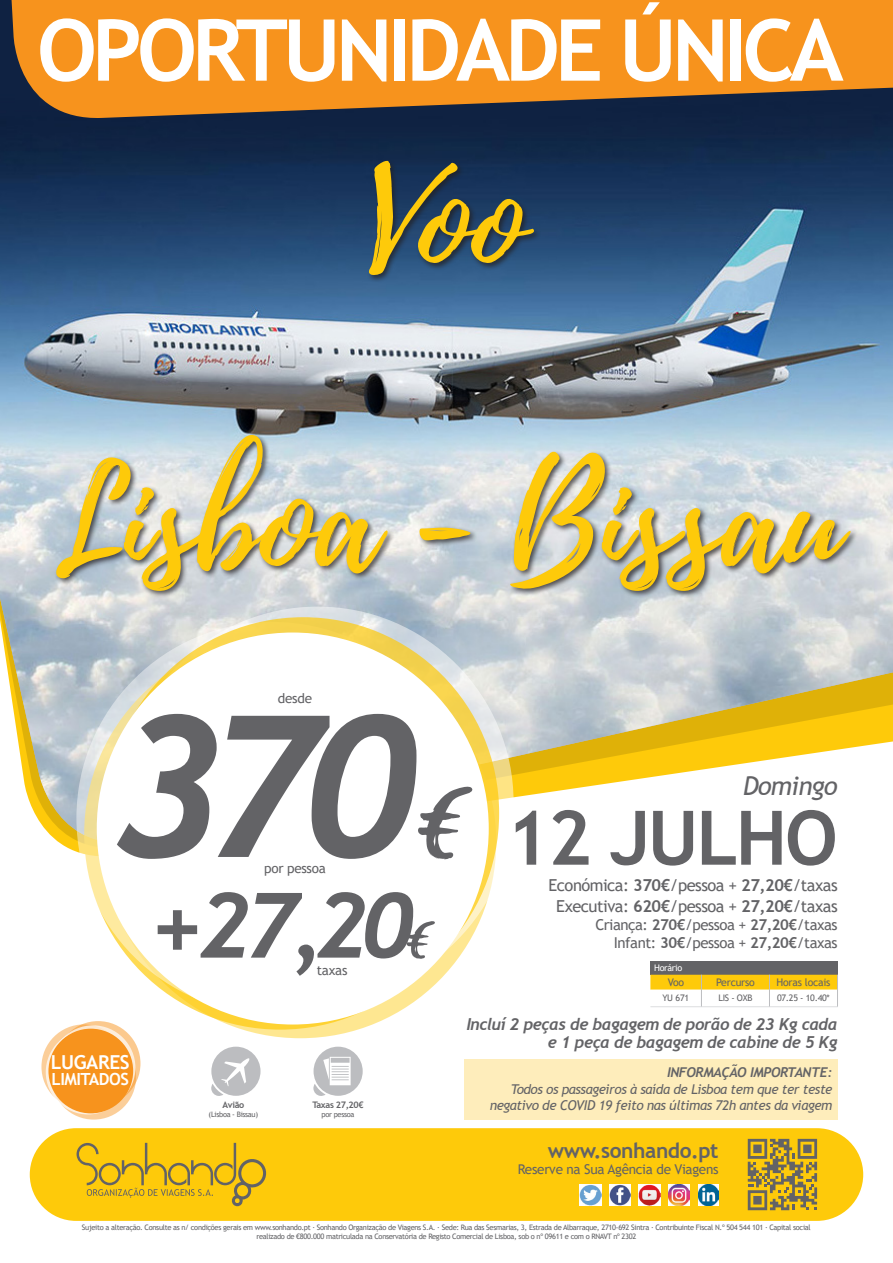
<style>
.page{position:relative;width:893px;height:1263px;background:#fff}
.page>*{position:absolute;margin:0;border:0;box-sizing:border-box;transform-origin:0 0}
.t1{font:italic 700 196.5px "Trebuchet";color:#636366}
.t2{font:142.5px "Playlist Script";color:#feca0a}
.t3{font:135.6px "Playlist Script";color:#feca0a}
.t4{font:italic 700 90px "Trebuchet";color:#636366}
.t5{font:700 85.5px "Trebuchet MS";letter-spacing:-.06em;color:#fff}
.t6{font:700 75.15px "Trebuchet MS";letter-spacing:-.03em;color:#636366}
.t7{font:italic 25.65px "Trebuchet MS";letter-spacing:-.03em;color:#636366}
.t8{font:700 21px "Trebuchet MS";letter-spacing:-.02em;color:#636366}
.t9{font:700 19.2px "Trebuchet MS";letter-spacing:-.02em;color:#fff}
.t10{font:700 16.65px "Trebuchet MS";letter-spacing:-.03em;color:#fff}
.t11{font:16.5px "Trebuchet MS";letter-spacing:-.03em;color:#636366}
.t12{font:italic 700 16.5px "Trebuchet";letter-spacing:-.03em;color:#636366}
.t13{font:15px "Trebuchet MS";letter-spacing:-.03em;color:#636366}
.t14{font:italic 13.5px/16.5px "Trebuchet MS";letter-spacing:-.03em;color:#636366;text-align:right}
.t15{font:13.5px "Trebuchet MS";letter-spacing:-.02em;color:#636366}
.t16{font:italic 700 13.5px "Trebuchet";letter-spacing:-.03em;color:#636366}
.tabelaDireita{font:10.5px "Trebuchet MS";letter-spacing:-.02em;color:#636366}
.tabelaDireita-2{font:9px "Trebuchet MS";letter-spacing:-.03em;color:#636366}
.Sonhando{font:700 9px "Trebuchet MS";letter-spacing:-.04em;color:#636366}
.texto{font:9px "Trebuchet MS";letter-spacing:-.03em;color:#fff}
.Sonhando-2{font:7.5px/9px "Trebuchet MS";letter-spacing:-.04em;color:#636366;text-align:center}
.s1{font-family:"Playlist Script";font-weight:400;font-style:normal;font-size:170.4px}
.s2{font-family:"Playlist Script";font-weight:400;font-style:normal;font-size:88.5px}
.s3{font-weight:700}
</style>
<div class="page">
<div style="left:30px;top:1128px;width:833px;height:93px;background:#feca0a;border-radius:46px"></div>
<svg style="left:77px;top:1143px;width:190px;height:64px"></svg>
<img style="left:609px;top:1184px;width:22px;height:22px">
<img style="left:580px;top:1184px;width:21px;height:22px">
<img style="left:639px;top:1184px;width:21px;height:22px">
<img style="left:669px;top:1184px;width:20px;height:21px">
<img style="left:698px;top:1184px;width:21px;height:21px">
<svg style="left:748px;top:1139px;width:69px;height:71px"></svg>
<img style="left:0;top:0;width:893px;height:853px">
<svg style="left:104px;top:646px;width:392px;height:392px;background:#fee27d"></svg>
<svg style="left:76px;top:622px;width:392px;height:392px;background:#eae2be"></svg>
<svg style="left:122px;top:607px;width:392px;height:391px"></svg>
<svg style="left:107px;top:617px;width:392px;height:392px;background:#f6d34c"></svg>
<div style="left:97px;top:632px;width:392px;height:392px;background:#fff;border-radius:50%"></div>
<div style="left:54px;top:433px;width:804px;height:166px;background:#231f20;opacity:.75"></div>
<div style="left:367px;top:159px;width:175px;height:124px;background:#231f20;opacity:.75"></div>
<svg style="left:211px;top:1047px;width:50px;height:49px"></svg>
<svg style="left:313px;top:1047px;width:50px;height:49px"></svg>
<svg style="left:41px;top:1024px;width:85px;height:85px"></svg>
<svg style="left:51px;top:1035px;width:85px;height:84px"></svg>
<svg style="left:56px;top:1021px;width:84px;height:85px"></svg>
<svg style="left:46px;top:1030px;width:84px;height:84px"></svg>
<svg style="left:51px;top:1025px;width:84px;height:85px"></svg>
<div style="left:48px;top:1029px;width:85px;height:84px;background:#f7931d;border-radius:50%"></div>
<svg style="left:10px;top:0;width:883px;height:121px;background:#d38122"></svg>
<div style="left:650px;top:961px;width:187px;height:14px;background:#636366"></div>
<svg style="left:650px;top:975px;width:188px;height:32px"></svg>
<div style="left:464px;top:1059px;width:374px;height:61px;background:#feedbb"></div>
<p class="t5" style="left:37px;top:-3px;width:808px">OPORTUNIDADE ÚNICA</p>
<p class="t3" style="left:369px;top:125px;width:157px">Voo</p>
<p class="t2" style="left:53px;top:421px;width:789px">Lisboa - Bissau</p>
<p class="t15" style="left:278px;top:689px;width:36px">desde</p>
<p class="t1" style="left:112px;top:662px;width:357px">370<span class="s1">€</span></p>
<p class="t4" style="left:150px;top:868px;width:283px">+27,20<span class="s2">€</span></p>
<p class="t15" style="left:264px;top:860px;width:63px">por pessoa</p>
<p class="t15" style="left:317px;top:962px;width:32px">taxas</p>
<p class="t7" style="left:743px;top:770px;width:96px">Domingo</p>
<p class="t6" style="left:506px;top:791px;width:333px">12 JULHO</p>
<p class="t11" style="left:549px;top:874px;width:291px">Económica: <span class="s3">370€</span>/pessoa + <span class="s3">27,20€</span>/taxas</p>
<p class="t11" style="left:556px;top:895px;width:283px">Executiva: <span class="s3">620€</span>/pessoa + <span class="s3">27,20€</span>/taxas</p>
<p class="t13" style="left:595px;top:915px;width:244px">Criança: <span class="s3">270€</span>/pessoa + <span class="s3">27,20€</span>/taxas</p>
<p class="t13" style="left:614px;top:933px;width:225px">Infant: <span class="s3">30€</span>/pessoa + <span class="s3">27,20€</span>/taxas</p>
<p class="texto" style="left:654px;top:962px;width:30px">Horário</p>
<p class="tabelaDireita" style="left:668px;top:976px;width:18px">Voo</p>
<p class="tabelaDireita" style="left:716px;top:976px;width:40px">Percurso</p>
<p class="tabelaDireita" style="left:776px;top:976px;width:55px">Horas locais</p>
<p class="tabelaDireita-2" style="left:662px;top:992px;width:28px">YU 671</p>
<p class="tabelaDireita-2" style="left:718px;top:992px;width:36px">LIS - OXB</p>
<p class="tabelaDireita-2" style="left:777px;top:992px;width:54px">07.25 - 10.40*</p>
<p class="t9" style="left:51px;top:1050px;width:80px">LUGARES</p>
<p class="t10" style="left:52px;top:1069px;width:79px">LIMITADOS</p>
<p class="Sonhando" style="left:223px;top:1099px;width:23px">Avião</p>
<p class="Sonhando-2" style="left:209px;top:1110px;width:51px">(Lisboa - Bissau)</p>
<p class="Sonhando" style="left:312px;top:1099px;width:53px">Taxas 27,20€</p>
<p class="Sonhando-2" style="left:322px;top:1110px;width:34px">por pessoa</p>
<p class="t12" style="left:467px;top:1014px;width:373px">Incluí 2 peças de bagagem de porão de 23 Kg cada</p>
<p class="t12" style="left:548px;top:1032px;width:291px">e 1 peça de bagagem de cabine de 5 Kg</p>
<p class="t16" style="left:667px;top:1064px;width:167px">INFORMAÇÃO IMPORTANTE:</p>
<p class="t14" style="left:490px;top:1080px;width:344px">Todos os passageiros à saída de Lisboa tem que ter teste negativo de COVID 19 feito nas últimas 72h antes da viagem</p>
<h3 class="t8" style="left:548px;top:1137px;width:172px">www.sonhando.pt</h3>
<h3 class="t15" style="left:518px;top:1161px;width:202px">Reserve na Sua Agência de Viagens</h3>
<p class="Sonhando-2" style="left:82px;top:1222px;width:730px">Sujeito a alteração. Consulte as n/ condições gerais em www.sonhando.pt · Sonhando Organização de Viagens S.A. · Sede: Rua das Sesmarias, 3, Estrada de Albarraque, 2710-692 Sintra · Contribuinte Fiscal N.º 504 544 101 · Capital social realizado de €800.000 matriculada na Conservatória de Registo Comercial de Lisboa, sob o nº 09611 e com o RNAVT nº 2302</p>
</div>
